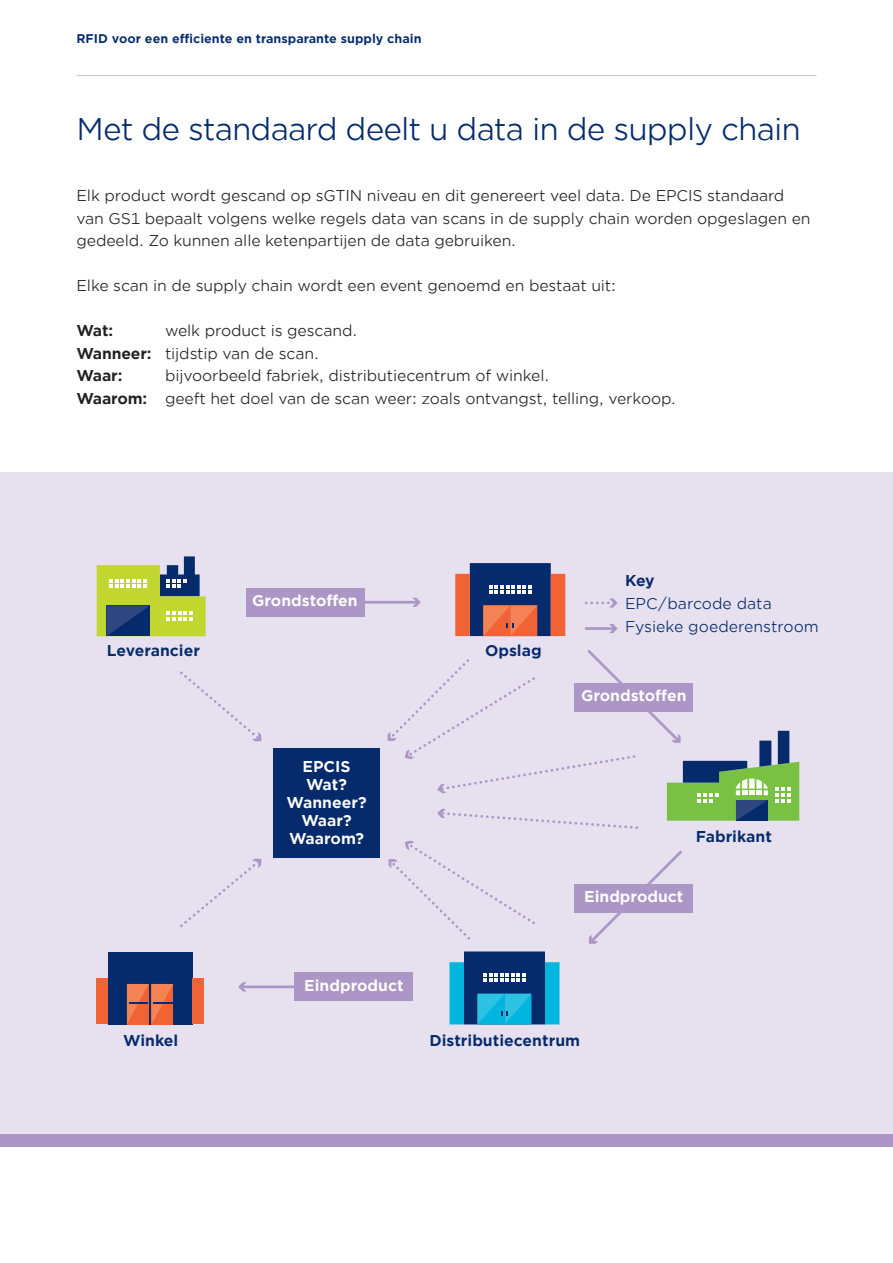
<style>
.page{position:relative;width:893px;height:1263px;background:#fff}
.page>*{position:absolute;margin:0;border:0;box-sizing:border-box;transform-origin:0 0}
.Kop{font:30px "Gotham Office";letter-spacing:-.03em;color:#052b6c}
.Bodytekst{font:15px/22.5px "Gotham Office";letter-spacing:-.01em;color:#231f20}
.t1{font:700 15px/18px "Gotham Office";color:#fff;text-align:center}
.t2{font:700 15px "Gotham Office";color:#052b6c}
.t3{font:15px/23px "Gotham Office";color:#052b6c}
.Bodytekst-2{font:700 15px "Gotham Office";letter-spacing:-.015em;color:#231f20}
.t4{font:700 12px "Gotham Office";color:#052b6c}
.s1{font-weight:700}
</style>
<div class="page">
<hr style="left:77px;top:75px;width:739px;height:1px;background:#d0c5e0">
<div style="left:0;top:472px;width:893px;height:662px;background:#e6e0ef"></div>
<div style="left:273px;top:748px;width:107px;height:110px;background:#052b6c"></div>
<div style="left:246px;top:588px;width:118px;height:28px;background:#ac96c6"></div>
<div style="left:108px;top:952px;width:84px;height:72px;background:#052b6c"></div>
<svg style="left:127px;top:984px;width:46px;height:40px;background:#de6b47"></svg>
<div style="left:96px;top:978px;width:12px;height:46px;background:#f16234"></div>
<div style="left:192px;top:978px;width:12px;height:46px;background:#f16234"></div>
<hr style="left:364px;top:601px;width:54px;height:3px;background:#ac96c6">
<svg style="left:412px;top:598px;width:9px;height:9px"></svg>
<div style="left:295px;top:973px;width:118px;height:28px;background:#ac96c6"></div>
<hr style="left:241px;top:985px;width:54px;height:3px;background:#ac96c6">
<svg style="left:238px;top:982px;width:9px;height:9px"></svg>
<svg style="left:180px;top:671px;width:82px;height:71px"></svg>
<svg style="left:180px;top:858px;width:82px;height:69px"></svg>
<svg style="left:388px;top:840px;width:147px;height:100px"></svg>
<svg style="left:586px;top:598px;width:32px;height:9px"></svg>
<hr style="left:586px;top:627px;width:28px;height:3px;background:#ac96c6">
<svg style="left:609px;top:624px;width:9px;height:9px"></svg>
<svg style="left:587px;top:850px;width:97px;height:94px"></svg>
<div style="left:574px;top:884px;width:119px;height:28px;background:#ac96c6"></div>
<svg style="left:387px;top:650px;width:412px;height:179px"></svg>
<svg style="left:97px;top:556px;width:109px;height:80px;background:#99ad69"></svg>
<div style="left:464px;top:951px;width:81px;height:73px;background:#052b6c"></div>
<svg style="left:483px;top:973px;width:42px;height:9px"></svg>
<svg style="left:477px;top:994px;width:54px;height:30px;background:#15b9de"></svg>
<div style="left:449px;top:962px;width:15px;height:62px;background:#00b6de"></div>
<div style="left:545px;top:962px;width:14px;height:62px;background:#00b6de"></div>
<div style="left:470px;top:563px;width:81px;height:73px;background:#052b6c"></div>
<svg style="left:489px;top:585px;width:42px;height:8px"></svg>
<svg style="left:483px;top:605px;width:54px;height:31px;background:#ed7045"></svg>
<div style="left:455px;top:574px;width:15px;height:62px;background:#f16234"></div>
<div style="left:551px;top:574px;width:14px;height:62px;background:#f16234"></div>
<div style="left:0;top:1134px;width:893px;height:13px;background:#ac96c6"></div>
<p class="t4" style="left:77px;top:30px;width:346px">RFID voor een efficiente en transparante supply chain</p>
<p class="Kop" style="left:77px;top:109px;width:726px">Met de standaard deelt u data in de supply chain</p>
<p class="Bodytekst" style="left:77px;top:184px;width:735px">Elk product wordt gescand op sGTIN niveau en dit genereert veel data. De EPCIS standaard van GS1 bepaalt volgens welke regels data van scans in de supply chain worden opgeslagen en gedeeld. Zo kunnen alle ketenpartijen de data gebruiken.</p>
<p class="Bodytekst" style="left:77px;top:274px;width:541px">Elke scan in de supply chain wordt een event genoemd en bestaat uit:</p>
<p class="Bodytekst-2" style="left:77px;top:320px;width:38px">Wat:</p>
<p class="Bodytekst" style="left:165px;top:319px;width:194px">welk product is gescand.</p>
<p class="Bodytekst" style="left:77px;top:341px;width:244px"><span class="s1">Wanneer:</span> tijdstip van de scan.</p>
<p class="Bodytekst-2" style="left:77px;top:365px;width:47px">Waar:</p>
<p class="Bodytekst" style="left:165px;top:364px;width:386px">bijvoorbeeld fabriek, distributiecentrum of winkel.</p>
<p class="Bodytekst" style="left:77px;top:386px;width:601px"><span class="s1">Waarom:</span> geeft het doel van de scan weer: zoals ontvangst, telling, verkoop.</p>
<p class="t1" style="left:252px;top:591px;width:107px">Grondstoffen</p>
<p class="t2" style="left:107px;top:640px;width:95px">Leverancier</p>
<p class="t2" style="left:485px;top:640px;width:58px">Opslag</p>
<p class="t1" style="left:287px;top:757px;width:82px">EPCIS<br>Wat?<br>Wanneer?<br>Waar?<br>Waarom?</p>
<p class="t1" style="left:304px;top:976px;width:101px">Eindproduct</p>
<p class="t3" style="left:625px;top:568px;width:195px"><span class="s1">Key<br></span>EPC/barcode data<br>Fysieke goederenstroom</p>
<p class="t1" style="left:581px;top:686px;width:107px">Grondstoffen</p>
<p class="t2" style="left:696px;top:826px;width:78px">Fabrikant</p>
<p class="t1" style="left:584px;top:887px;width:101px">Eindproduct</p>
<p class="t2" style="left:123px;top:1030px;width:57px">Winkel</p>
<p class="t2" style="left:429px;top:1030px;width:152px">Distributiecentrum</p>
</div>
